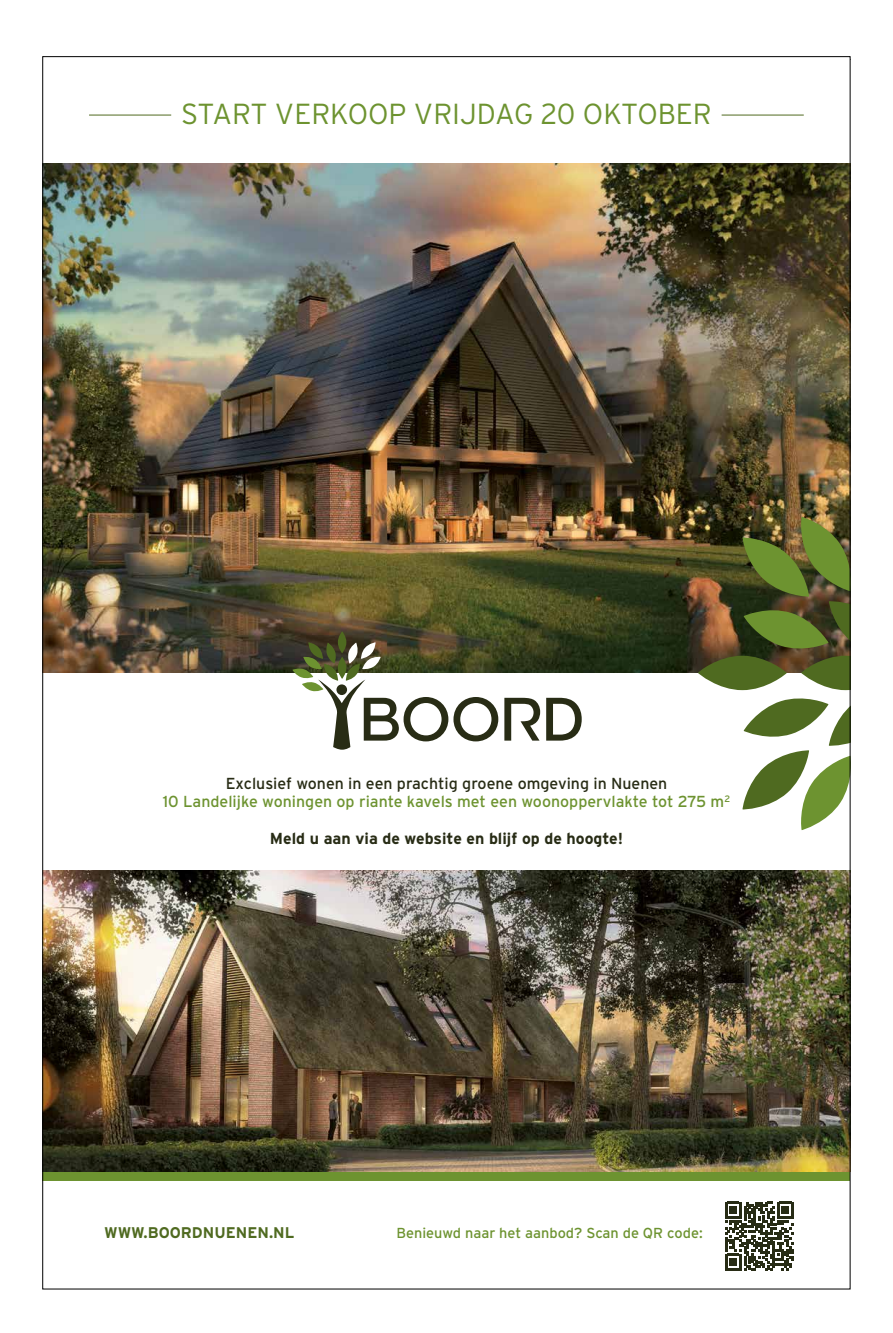
<style>
.page{position:relative;width:893px;height:1333px;background:#fff}
.page>*{position:absolute;margin:0;border:0;box-sizing:border-box;transform-origin:0 0}
.t1{font:300 29px "Interstate";color:#6d9330}
.t2{font:15.9px/18.4px "Interstate";color:#6d9330;text-align:center}
.t3{font:700 15.9px "Interstate";color:#282c15}
.t4{font:700 15.5px "Interstate";color:#4f6a20}
.t5{font:14.5px "Interstate";color:#6d9330}
.s1{color:#282c15}
</style>
<div class="page">
<div style="left:43px;top:1123px;width:807px;height:57px;background:#6d9330"></div>
<img style="left:45px;top:164px;width:803px;height:508px">
<hr style="left:89px;top:115px;width:82px;height:1px;background:#4f6a20">
<hr style="left:722px;top:115px;width:82px;height:1px;background:#4f6a20">
<svg style="left:725px;top:1201px;width:68px;height:69px"></svg>
<img style="left:45px;top:870px;width:803px;height:301px">
<svg style="left:697px;top:516px;width:151px;height:314px"></svg>
<svg style="left:504px;top:697px;width:36px;height:43px"></svg>
<svg style="left:546px;top:697px;width:36px;height:43px"></svg>
<svg style="left:338px;top:631px;width:8px;height:22px"></svg>
<svg style="left:292px;top:642px;width:206px;height:107px"></svg>
<h1 class="t1" style="left:181px;top:97px;width:532px">START VERKOOP VRIJDAG 20 OKTOBER</h1>
<p class="t2" style="left:163px;top:773px;width:569px"><span class="s1">Exclusief wonen in een prachtig groene omgeving in Nuenen<br></span>10 Landelijke woningen op riante kavels met een woonoppervlakte tot 275 m<sup>2</sup></p>
<p class="t3" style="left:270px;top:829px;width:355px">Meld u aan via de website en blijf op de hoogte!</p>
<p class="t4" style="left:104px;top:1223px;width:192px">WWW.BOORDNUENEN.NL</p>
<p class="t5" style="left:396px;top:1224px;width:308px">Benieuwd naar het aanbod? Scan de QR code:</p>
</div>
